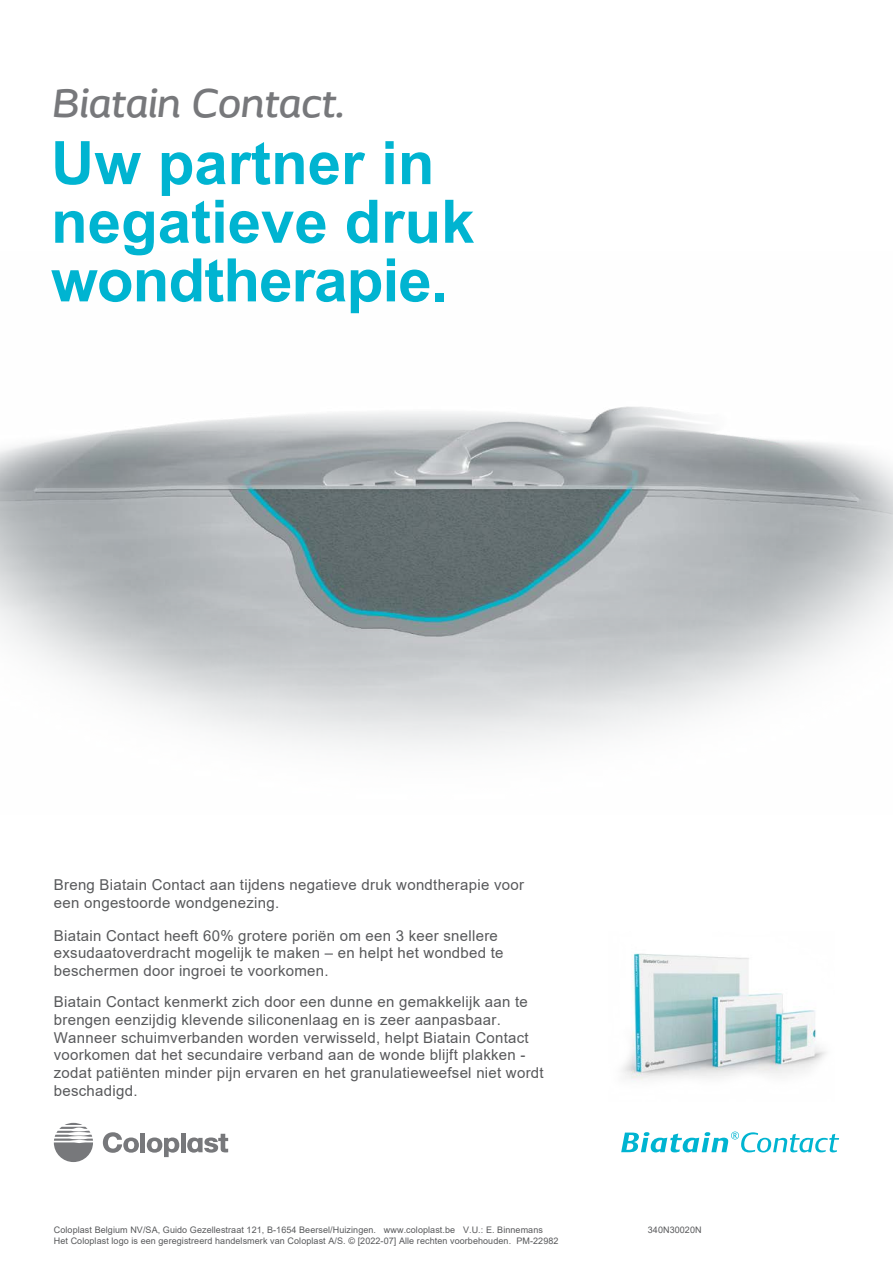
<style>
.page{position:relative;width:893px;height:1263px;background:#fff}
.page>*{position:absolute;margin:0;border:0;box-sizing:border-box;transform-origin:0 0}
.t1{font:700 60px/58.7px "Arial";color:#00b4d1}
.t2{font:italic 500 42px "Coloplast";letter-spacing:-.005em;color:#77787b}
.t3{font:15px/17.7px "Arial";letter-spacing:.02em;color:#58595b}
.t4{font:9px "Arial";letter-spacing:.01em;color:#58595b}
</style>
<div class="page">
<img style="left:0;top:406px;width:893px;height:344px">
<img style="left:622px;top:953px;width:204px;height:129px">
<svg style="left:103px;top:1132px;width:36px;height:21px"></svg>
<hr style="left:141px;top:1133px;width:4px;height:19px;background:#77787b">
<div style="left:181px;top:1133px;width:5px;height:19px;background:#77787b"></div>
<svg style="left:147px;top:1137px;width:32px;height:20px"></svg>
<svg style="left:187px;top:1134px;width:41px;height:19px"></svg>
<svg style="left:54px;top:1123px;width:39px;height:39px"></svg>
<svg style="left:621px;top:1131px;width:218px;height:21px"></svg>
<h2 class="t2" style="left:51px;top:77px;width:295px">Biatain Contact.</h2>
<h1 class="t1" style="left:51px;top:134px;width:425px">Uw partner in negatieve druk wondtherapie.</h1>
<p class="t3" style="left:54px;top:875px;width:472px">Breng Biatain Contact aan tijdens negatieve druk wondtherapie voor een ongestoorde wondgenezing.</p>
<p class="t3" style="left:54px;top:926px;width:451px">Biatain Contact heeft 60% grotere poriën om een 3 keer snellere exsudaatoverdracht mogelijk te maken – en helpt het wondbed te beschermen door ingroei te voorkomen.</p>
<p class="t3" style="left:54px;top:993px;width:491px">Biatain Contact kenmerkt zich door een dunne en gemakkelijk aan te brengen eenzijdig klevende siliconenlaag en is zeer aanpasbaar.<br>Wanneer schuimverbanden worden verwisseld, helpt Biatain Contact voorkomen dat het secundaire verband aan de wonde blijft plakken - zodat patiënten minder pijn ervaren en het granulatieweefsel niet wordt beschadigd.</p>
<p class="t4" style="left:54px;top:1224px;width:491px">Coloplast Belgium NV/SA, Guido Gezellestraat 121, B-1654 Beersel/Huizingen. www.coloplast.be V.U.: E. Binnemans</p>
<p class="t4" style="left:648px;top:1224px;width:55px">340N30020N</p>
<p class="t4" style="left:54px;top:1234px;width:506px">Het Coloplast logo is een geregistreerd handelsmerk van Coloplast A/S. © [2022-07] Alle rechten voorbehouden. PM-22982</p>
</div>
